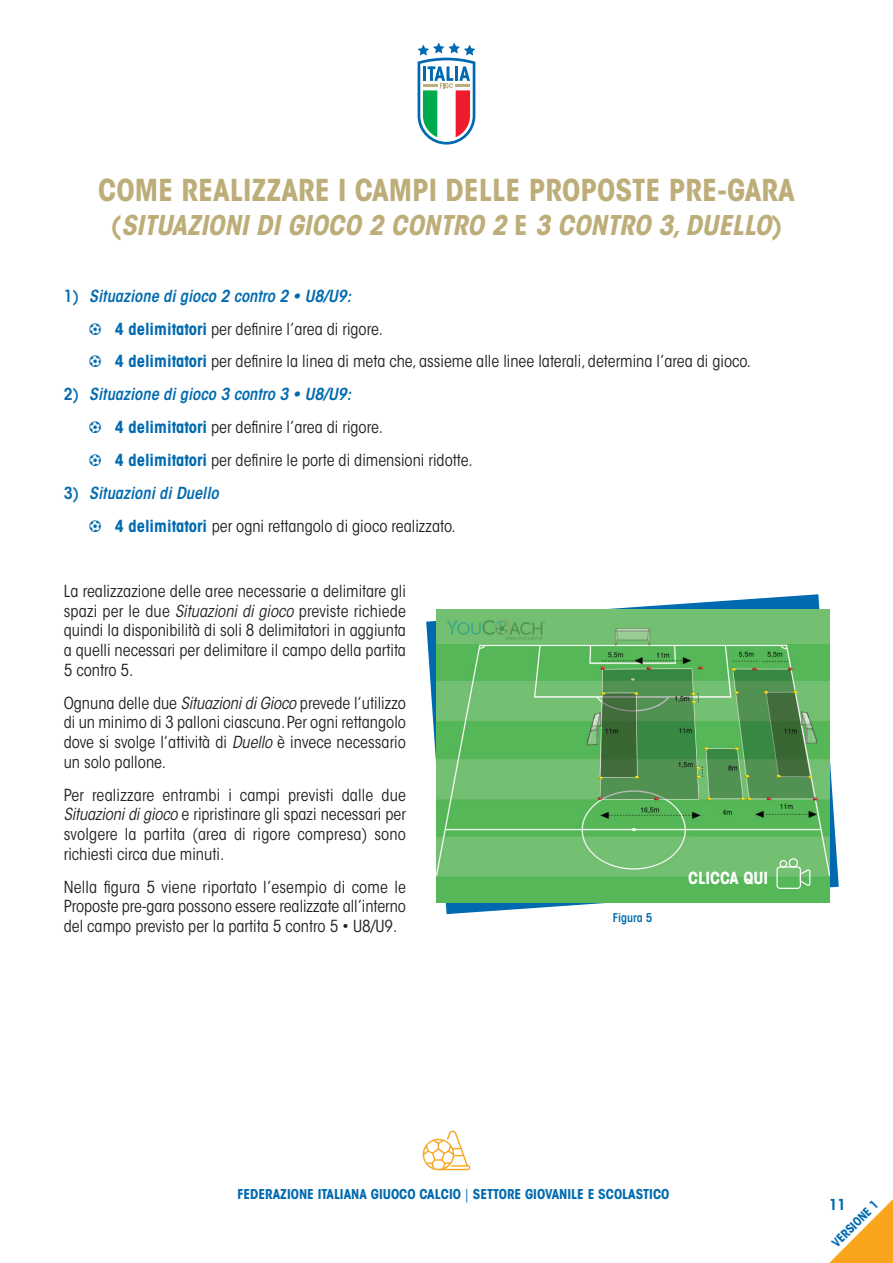
<style>
.page{position:relative;width:893px;height:1263px;background:#fff}
.page>*{position:absolute;margin:0;border:0;box-sizing:border-box;transform-origin:0 0}
.t1{font:700 condensed 30px "ITC Avant Garde Std";color:#bdad78}
.t2{font:italic 700 condensed 27px "ITC Avant Garde Std";color:#bdad78}
.t3{font:condensed 16.5px/19.8px "ITC Avant Garde Std";color:#231f20;text-align:justify}
.t4{font:italic 600 condensed 16.5px "ITC Avant Garde Std";color:#006ab0}
.t5{font:700 condensed 16.5px "ITC Avant Garde Std";color:#fff}
.t6{font:700 condensed 15px "ITC Avant Garde Std";color:#006ab0}
.t7{font:700 condensed 13.5px "ITC Avant Garde Std";color:#006ab0}
.t8{font:700 condensed 12px "ITC Avant Garde Std";color:#006ab0}
.t9{font:600 condensed 12px "ITC Avant Garde Std";color:#006ab0}
.s1{font-style:normal}
.s2{font-weight:700;color:#006ab0}
.s3{font-style:italic}
.s4{font-weight:400}
</style>
<div class="page">
<svg style="left:418px;top:43px;width:57px;height:102px"></svg>
<svg style="left:829px;top:1199px;width:64px;height:64px"></svg>
<svg style="left:423px;top:1131px;width:47px;height:39px"></svg>
<svg style="left:426px;top:594px;width:413px;height:320px"></svg>
<img style="left:436px;top:610px;width:393px;height:292px">
<svg style="left:776px;top:858px;width:34px;height:31px"></svg>
<p class="t1" style="left:98px;top:179px;width:698px">COME REALIZZARE I CAMPI DELLE PROPOSTE PRE-GARA</p>
<p class="t2" style="left:111px;top:209px;width:672px"><span class="s1">(</span>SITUAZIONI DI GIOCO 2 CONTRO 2 <span class="s1">E</span> 3 CONTRO 3, DUELLO<span class="s1">)</span></p>
<p class="t4" style="left:64px;top:290px;width:289px"><span class="s1">1)</span> Situazione di gioco 2 contro 2 • U8/U9:</p>
<p class="t3" style="left:115px;top:321px;width:270px"><span class="s2">4 delimitatori</span> per definire l’area di rigore.</p>
<p class="t3" style="left:115px;top:353px;width:638px"><span class="s2">4 delimitatori</span> per definire la linea di meta che, assieme alle linee laterali, determina l’area di gioco.</p>
<p class="t4" style="left:64px;top:388px;width:289px"><span class="s1">2)</span> Situazione di gioco 3 contro 3 • U8/U9:</p>
<p class="t3" style="left:115px;top:419px;width:270px"><span class="s2">4 delimitatori</span> per definire l’area di rigore.</p>
<p class="t3" style="left:115px;top:452px;width:359px"><span class="s2">4 delimitatori</span> per definire le porte di dimensioni ridotte.</p>
<p class="t4" style="left:64px;top:486px;width:157px"><span class="s1">3)</span> Situazioni di Duello</p>
<p class="t3" style="left:115px;top:517px;width:342px"><span class="s2">4 delimitatori</span> per ogni rettangolo di gioco realizzato.</p>
<p class="t3" style="left:64px;top:583px;width:344px">La realizzazione delle aree necessarie a delimitare gli spazi per le due <span class="s3">Situazioni di gioco</span> previste richiede quindi la disponibilità di soli 8 delimitatori in aggiunta a quelli necessari per delimitare il campo della partita 5 contro 5.</p>
<p class="t3" style="left:64px;top:694px;width:344px">Ognuna delle due <span class="s3">Situazioni di Gioco</span> prevede l’utilizzo di un minimo di 3 palloni ciascuna. Per ogni rettangolo dove si svolge l’attività di <span class="s3">Duello</span> è invece necessario un solo pallone.</p>
<p class="t3" style="left:64px;top:786px;width:344px">Per realizzare entrambi i campi previsti dalle due <span class="s3">Situazioni di gioco</span> e ripristinare gli spazi necessari per svolgere la partita (area di rigore compresa) sono richiesti circa due minuti.</p>
<p class="t3" style="left:64px;top:878px;width:344px">Nella figura 5 viene riportato l’esempio di come le Proposte pre-gara possono essere realizzate all’interno del campo previsto per la partita 5 contro 5 • U8/U9.</p>
<p class="t9" style="left:613px;top:913px;width:41px">Figura 5</p>
<p class="t5" style="left:688px;top:871px;width:82px">CLICCA QUI</p>
<p class="t7" style="left:237px;top:1189px;width:434px">FEDERAZIONE ITALIANA GIUOCO CALCIO <span class="s4">|</span> SETTORE GIOVANILE E SCOLASTICO</p>
<p class="t6" style="left:829px;top:1199px;width:18px">11</p>
<p class="t8" style="left:831px;top:1242px;width:62px;rotate:-45deg">VERSIONE 1</p>
</div>
